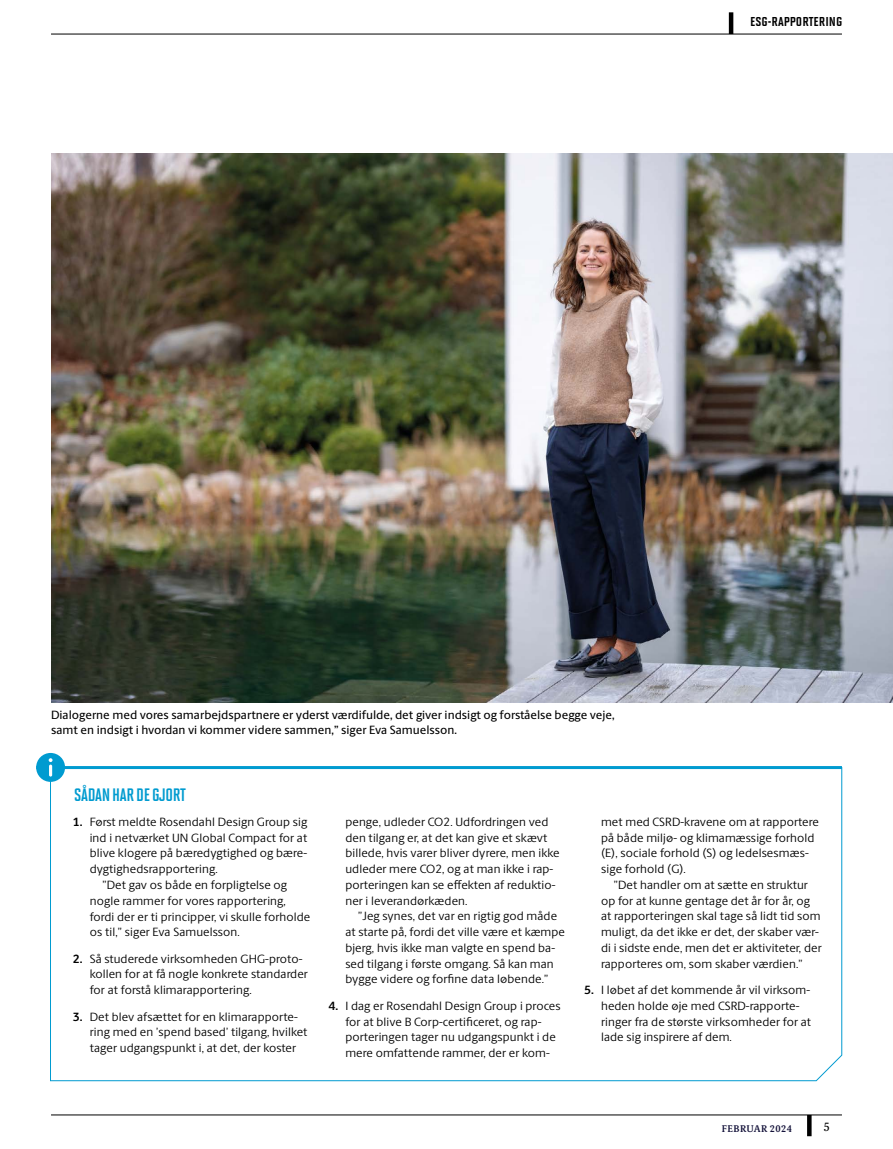
<style>
.page{position:relative;width:893px;height:1149px;background:#fff}
.page>*{position:absolute;margin:0;border:0;box-sizing:border-box;transform-origin:0 0}
.t1{font:18px "Solano Gothic MVB Bd Cap";letter-spacing:-.02em;color:#009bd0}
.t2{font:15px "Solano Gothic MVB Bd SC";color:#000}
.t3{font:12px/15.8px "Berling Sans";letter-spacing:.01em;color:#000}
.t4{font:500 12px/15px "Berling Sans";color:#000}
.t5{font:12px "Berling Serif Text";color:#000}
.t6{font:600 9.75px "Berling Serif Text";letter-spacing:.04em;color:#131139}
.s1{font-weight:700}
</style>
<div class="page">
<div style="left:807px;top:1114px;width:5px;height:21px;background:#000"></div>
<hr style="left:51px;top:1114px;width:791px;height:1px;background:#000">
<hr style="left:51px;top:34px;width:791px;height:1px;background:#000">
<hr style="left:729px;top:12px;width:4px;height:22px;background:#000">
<img style="left:51px;top:153px;width:842px;height:549px">
<svg style="left:50px;top:768px;width:792px;height:312px"></svg>
<hr style="left:36px;top:765px;width:806px;height:3px;background:#009bd0">
<div style="left:36px;top:752px;width:29px;height:29px;background:#009bd0;border-radius:50%"></div>
<svg style="left:49px;top:758px;width:4px;height:18px"></svg>
<p class="t2" style="left:750px;top:13px;width:94px">esg-rapportering</p>
<p class="t4" style="left:51px;top:707px;width:565px">Dialogerne med vores samarbejdspartnere er yderst værdifulde, det giver indsigt og forståelse begge veje, samt en indsigt i hvordan vi kommer videre sammen,” siger Eva Samuelsson.</p>
<h1 class="t1" style="left:74px;top:784px;width:113px">SÅDAN HAR DE GJORT</h1>
<p class="t3" style="left:73px;top:813px;width:236px"><span class="s1">1.</span> Først meldte Rosendahl Design Group sig</p>
<p class="t3" style="left:90px;top:829px;width:219px">ind i netværket UN Global Compact for at</p>
<p class="t3" style="left:90px;top:845px;width:219px">blive klogere på bæredygtighed og bære-</p>
<p class="t3" style="left:90px;top:860px;width:129px">dygtighedsrapportering.</p>
<p class="t3" style="left:102px;top:876px;width:186px">”Det gav os både en forpligtelse og</p>
<p class="t3" style="left:90px;top:892px;width:198px">nogle rammer for vores rapportering,</p>
<p class="t3" style="left:90px;top:908px;width:222px">fordi der er ti principper, vi skulle forholde</p>
<p class="t3" style="left:90px;top:923px;width:152px">os til,” siger Eva Samuelsson.</p>
<p class="t3" style="left:90px;top:950px;width:220px;text-indent:-17px"><span class="s1">2.</span> Så studerede virksomheden GHG-proto&shy;kollen for at få nogle konkrete standarder for at forstå klimarapportering.</p>
<p class="t3" style="left:90px;top:1008px;width:219px;text-indent:-17px"><span class="s1">3.</span> Det blev afsættet for en klimarapporte&shy;ring med en ’spend based’ tilgang, hvilket tager udgangspunkt i, at det, der koster</p>
<p class="t3" style="left:345px;top:813px;width:216px">penge, udleder CO2. Udfordringen ved den tilgang er, at det kan give et skævt billede, hvis varer bliver dyrere, men ikke udleder mere CO2, og at man ikke i rap&shy;porteringen kan se effekten af reduktio&shy;ner i leverandørkæden.</p>
<p class="t3" style="left:345px;top:908px;width:221px;text-indent:13px">”Jeg synes, det var en rigtig god måde at starte på, fordi det ville være et kæmpe bjerg, hvis ikke man valgte en spend ba&shy;sed tilgang i første omgang. Så kan man bygge videre og forfine data løbende.”</p>
<p class="t3" style="left:345px;top:997px;width:217px;text-indent:-17px"><span class="s1">4.</span> I dag er Rosendahl Design Group i proces for at blive B Corp-certificeret, og rap&shy;porteringen tager nu udgangspunkt i de mere omfattende rammer, der er kom-</p>
<p class="t3" style="left:601px;top:813px;width:219px">met med CSRD-kravene om at rapportere på både miljø- og klimamæssige forhold (E), sociale forhold (S) og ledelsesmæs&shy;sige forhold (G).</p>
<p class="t3" style="left:601px;top:876px;width:222px;text-indent:13px">”Det handler om at sætte en struktur op for at kunne gentage det år for år, og at rapporteringen skal tage så lidt tid som muligt, da det ikke er det, der skaber vær&shy;di i sidste ende, men det er aktiviteter, der rapporteres om, som skaber værdien.”</p>
<p class="t3" style="left:601px;top:981px;width:212px;text-indent:-17px"><span class="s1">5.</span> I løbet af det kommende år vil virksom&shy;heden holde øje med CSRD-rapporte&shy;ringer fra de største virksomheder for at lade sig inspirere af dem.</p>
<p class="t6" style="left:722px;top:1121px;width:72px">FEBRUAR 2024</p>
<p class="t5" style="left:823px;top:1119px;width:8px">5</p>
</div>
